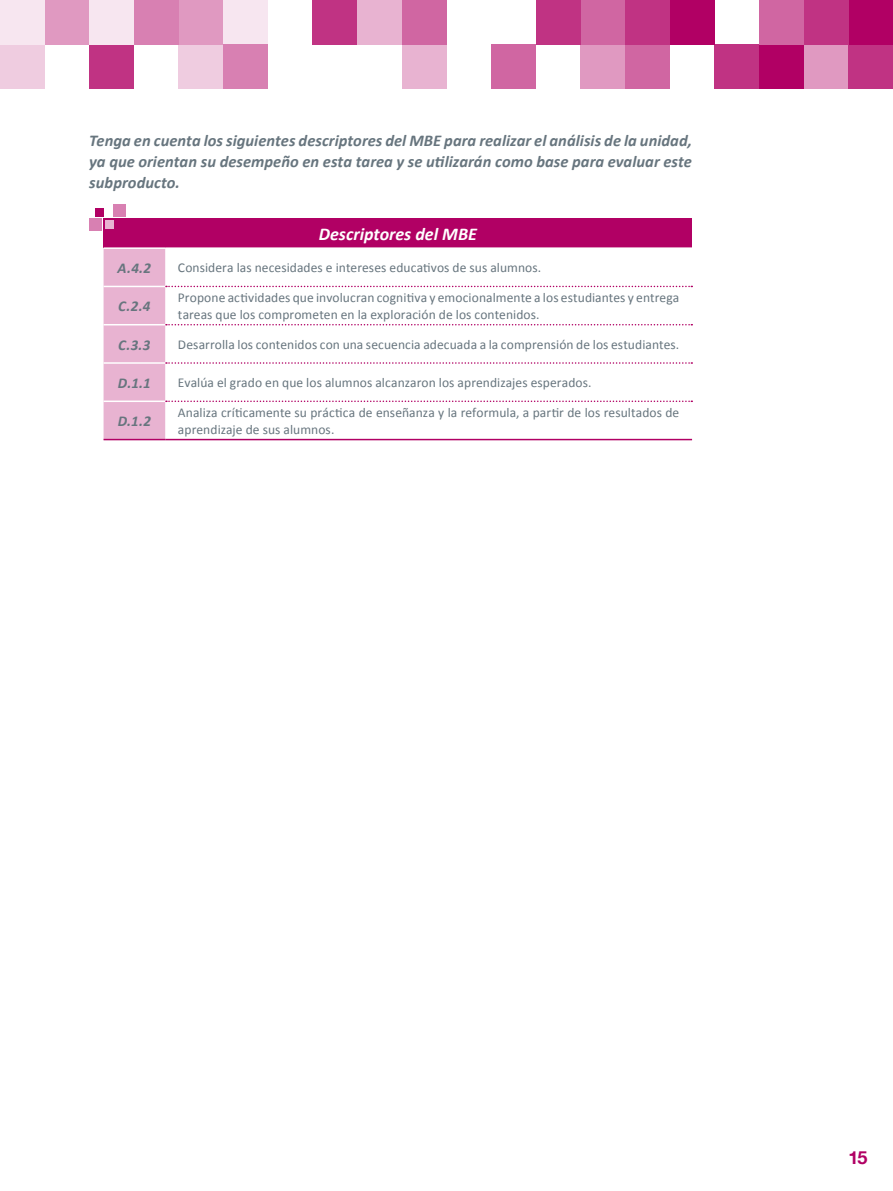
<style>
.page{position:relative;width:893px;height:1191px;background:#fff}
.page>*{position:absolute;margin:0;border:0;box-sizing:border-box;transform-origin:0 0}
.t1{font:italic 700 18px "Calibri";color:#fff}
.t2{font:700 18px "Helvetica Neue";color:#b10064}
.t3{font:italic 700 16.5px/21px "Calibri";letter-spacing:.005em;color:#67757e;text-align:justify}
.t4{font:italic 700 15px "Calibri";color:#67757e}
.t5{font:13.5px/16.5px "Calibri";letter-spacing:.005em;color:#67757e}
</style>
<div class="page">
<div style="left:179px;top:45px;width:44px;height:44px;background:#efcce0"></div>
<div style="left:580px;top:45px;width:45px;height:44px;background:#e099c1"></div>
<div style="left:714px;top:45px;width:45px;height:44px;background:#c03383"></div>
<div style="left:804px;top:45px;width:44px;height:44px;background:#e099c1"></div>
<div style="left:313px;top:0;width:44px;height:45px;background:#c03383"></div>
<div style="left:179px;top:0;width:44px;height:45px;background:#e099c1"></div>
<div style="left:580px;top:0;width:45px;height:45px;background:#d066a2"></div>
<div style="left:848px;top:45px;width:45px;height:44px;background:#c03383"></div>
<div style="left:848px;top:0;width:45px;height:45px;background:#b10064"></div>
<div style="left:804px;top:0;width:44px;height:45px;background:#c03383"></div>
<div style="left:223px;top:0;width:45px;height:45px;background:#f7e6f0"></div>
<div style="left:357px;top:0;width:45px;height:45px;background:#e8b3d1"></div>
<div style="left:536px;top:0;width:44px;height:45px;background:#c03383"></div>
<div style="left:670px;top:0;width:44px;height:45px;background:#b10064"></div>
<div style="left:402px;top:45px;width:44px;height:44px;background:#e8b3d1"></div>
<div style="left:625px;top:45px;width:45px;height:44px;background:#d066a2"></div>
<div style="left:759px;top:45px;width:45px;height:44px;background:#b10064"></div>
<div style="left:402px;top:0;width:44px;height:45px;background:#d066a2"></div>
<div style="left:491px;top:45px;width:45px;height:44px;background:#d066a2"></div>
<div style="left:223px;top:45px;width:45px;height:44px;background:#d880b2"></div>
<div style="left:625px;top:0;width:45px;height:45px;background:#c03383"></div>
<div style="left:759px;top:0;width:45px;height:45px;background:#d066a2"></div>
<div style="left:134px;top:0;width:45px;height:45px;background:#d880b2"></div>
<div style="left:89px;top:45px;width:45px;height:44px;background:#c03383"></div>
<div style="left:89px;top:0;width:45px;height:45px;background:#f7e6f0"></div>
<div style="left:45px;top:0;width:44px;height:45px;background:#e099c1"></div>
<div style="left:0;top:45px;width:45px;height:44px;background:#efcce0"></div>
<div style="left:0;top:0;width:45px;height:45px;background:#f7e6f0"></div>
<div style="left:104px;top:218px;width:588px;height:30px;background:#b10064"></div>
<hr style="left:104px;top:247px;width:61px;height:2px;background:#fff">
<hr style="left:165px;top:247px;width:527px;height:2px;background:#fff">
<svg style="left:104px;top:249px;width:588px;height:190px"></svg>
<hr style="left:165px;top:439px;width:527px;height:1px;background:#b10064">
<hr style="left:104px;top:439px;width:61px;height:1px;background:#b10064">
<div style="left:95px;top:208px;width:9px;height:9px;background:#b10064"></div>
<div style="left:89px;top:218px;width:13px;height:13px;background:#d880b2"></div>
<div style="left:114px;top:204px;width:12px;height:13px;background:#d880b2"></div>
<div style="left:105px;top:220px;width:9px;height:8px;background:#e8b3d1"></div>
<p class="t3" style="left:89px;top:130px;width:604px">Tenga en cuenta los siguientes descriptores del MBE para realizar el análisis de la unidad, ya que orientan su desempeño en esta tarea y se utilizarán como base para evaluar este subproducto.</p>
<h1 class="t1" style="left:319px;top:223px;width:160px">Descriptores del MBE</h1>
<p class="t4" style="left:118px;top:259px;width:35px">A.4.2</p>
<p class="t5" style="left:178px;top:259px;width:365px">Considera las necesidades e intereses educativos de sus alumnos.</p>
<p class="t4" style="left:118px;top:297px;width:34px">C.2.4</p>
<p class="t5" style="left:178px;top:289px;width:503px">Propone actividades que involucran cognitiva y emocionalmente a los estudiantes y entrega tareas que los comprometen en la exploración de los contenidos.</p>
<p class="t4" style="left:118px;top:335px;width:34px">C.3.3</p>
<p class="t5" style="left:178px;top:335px;width:503px">Desarrolla los contenidos con una secuencia adecuada a la comprensión de los estudiantes.</p>
<p class="t4" style="left:118px;top:373px;width:34px">D.1.1</p>
<p class="t5" style="left:178px;top:374px;width:415px">Evalúa el grado en que los alumnos alcanzaron los aprendizajes esperados.</p>
<p class="t4" style="left:118px;top:412px;width:35px">D.1.2</p>
<p class="t5" style="left:178px;top:404px;width:503px">Analiza críticamente su práctica de enseñanza y la reformula, a partir de los resultados de aprendizaje de sus alumnos.</p>
<h1 class="t2" style="left:848px;top:1146px;width:21px">15</h1>
</div>
